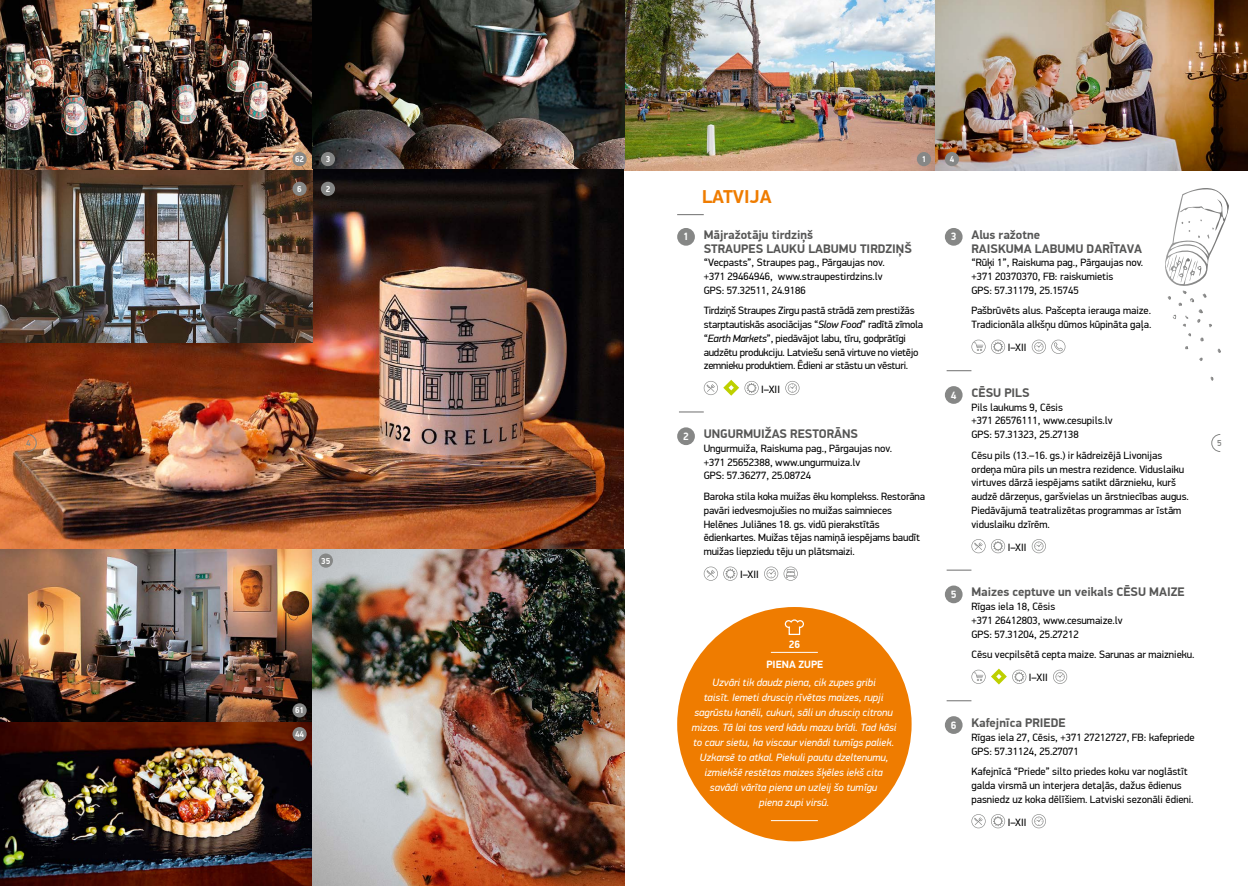
<style>
.page{position:relative;width:1248px;height:886px;background:#fff}
.page>*{position:absolute;margin:0;border:0;box-sizing:border-box;transform-origin:0 0}
.t1{font:700 18.75px "PF Din Display Pro";color:#ef7c00}
.t2{font:700 12.5px/13.8px "PF Din Display Pro";color:#565655}
.t3{font:10.62px/13.8px "PF Din Display Pro";color:#000}
.t4{font:italic 10.62px/15px "PF Din Display Pro";color:#fff;text-align:center}
.t5{font:10.62px/13.8px "PF Din Display Pro";letter-spacing:-.02em;color:#000}
.t6{font:700 10.62px "PF Din Display Pro";color:#fff}
.t7{font:500 8.75px "PF Din Display Pro";color:#868786}
.t8{font:700 8.5px "PF Din Display Pro";color:#fff}
.s1{font-style:italic}
</style>
<div class="page">
<img style="left:0;top:170px;width:623px;height:379px">
<img style="left:0;top:549px;width:312px;height:174px">
<img style="left:0;top:723px;width:312px;height:163px">
<svg style="left:679px;top:412px;width:24px;height:1px"></svg>
<svg style="left:703px;top:380px;width:55px;height:16px"></svg>
<svg style="left:785px;top:381px;width:14px;height:14px"></svg>
<svg style="left:703px;top:566px;width:34px;height:15px"></svg>
<svg style="left:764px;top:566px;width:33px;height:15px"></svg>
<div style="left:677px;top:228px;width:17px;height:18px;background:#868786;border-radius:50%"></div>
<div style="left:677px;top:427px;width:17px;height:18px;background:#868786;border-radius:50%"></div>
<svg style="left:946px;top:370px;width:25px;height:1px"></svg>
<svg style="left:946px;top:570px;width:25px;height:1px"></svg>
<svg style="left:946px;top:700px;width:25px;height:1px"></svg>
<svg style="left:971px;top:340px;width:34px;height:14px"></svg>
<svg style="left:1031px;top:340px;width:14px;height:14px"></svg>
<svg style="left:1051px;top:340px;width:14px;height:14px"></svg>
<svg style="left:971px;top:539px;width:34px;height:14px"></svg>
<svg style="left:1031px;top:539px;width:14px;height:14px"></svg>
<svg style="left:971px;top:668px;width:35px;height:16px"></svg>
<svg style="left:1012px;top:670px;width:14px;height:14px"></svg>
<svg style="left:1053px;top:670px;width:14px;height:14px"></svg>
<svg style="left:971px;top:814px;width:34px;height:14px"></svg>
<svg style="left:1031px;top:814px;width:14px;height:14px"></svg>
<div style="left:944px;top:228px;width:18px;height:18px;background:#868786;border-radius:50%"></div>
<div style="left:944px;top:386px;width:18px;height:18px;background:#868786;border-radius:50%"></div>
<div style="left:944px;top:585px;width:18px;height:18px;background:#868786;border-radius:50%"></div>
<div style="left:944px;top:716px;width:18px;height:18px;background:#868786;border-radius:50%"></div>
<img style="left:312px;top:0;width:623px;height:170px">
<img style="left:935px;top:0;width:312px;height:170px">
<img style="left:0;top:169px;width:312px;height:174px">
<img style="left:0;top:0;width:312px;height:169px">
<img style="left:312px;top:549px;width:312px;height:337px">
<img style="left:312px;top:0;width:312px;height:169px">
<svg style="left:677px;top:214px;width:26px;height:1px"></svg>
<div style="left:677px;top:607px;width:234px;height:234px;background:#ef7c00;border-radius:50%"></div>
<hr style="left:770px;top:820px;width:47px;height:1px;background:#fff">
<hr style="left:770px;top:652px;width:47px;height:1px;background:#fff">
<svg style="left:784px;top:619px;width:20px;height:16px"></svg>
<svg style="left:1165px;top:188px;width:64px;height:139px"></svg>
<div style="left:916px;top:152px;width:14px;height:14px;background:#868786;border-radius:50%"></div>
<div style="left:321px;top:152px;width:14px;height:14px;background:#868786;border-radius:50%"></div>
<div style="left:292px;top:152px;width:14px;height:14px;background:#868786;border-radius:50%"></div>
<div style="left:292px;top:182px;width:14px;height:14px;background:#868786;border-radius:50%"></div>
<div style="left:292px;top:703px;width:14px;height:14px;background:#868786;border-radius:50%"></div>
<div style="left:319px;top:553px;width:14px;height:15px;background:#868786;border-radius:50%"></div>
<div style="left:292px;top:727px;width:14px;height:14px;background:#868786;border-radius:50%"></div>
<div style="left:321px;top:182px;width:14px;height:14px;background:#868786;border-radius:50%"></div>
<div style="left:944px;top:152px;width:14px;height:14px;background:#868786;border-radius:50%"></div>
<svg style="left:1211px;top:434px;width:9px;height:18px"></svg>
<svg style="left:27px;top:434px;width:10px;height:18px"></svg>
<p class="t8" style="left:295px;top:154px;width:11px">62</p>
<p class="t8" style="left:325px;top:154px;width:6px">3</p>
<p class="t8" style="left:921px;top:154px;width:6px">1</p>
<p class="t8" style="left:297px;top:184px;width:6px">6</p>
<p class="t8" style="left:325px;top:184px;width:6px">2</p>
<h1 class="t1" style="left:702px;top:185px;width:71px">LATVIJA</h1>
<p class="t8" style="left:949px;top:154px;width:6px">4</p>
<p class="t2" style="left:703px;top:228px;width:209px">Mājražotāju tirdziņš<br>STRAUPES LAUKU LABUMU TIRDZIŅŠ</p>
<p class="t3" style="left:703px;top:256px;width:182px">“Vecpasts”, Straupes pag., Pārgaujas nov. +371 29464946, www.straupestirdzins.lv<br>GPS: 57.32511, 24.9186</p>
<p class="t5" style="left:703px;top:304px;width:221px">Tirdziņš Straupes Zirgu pastā strādā zem prestižās starptautiskās asociācijas “<span class="s1">Slow Food</span>” radītā zīmola “<span class="s1">Earth Markets</span>”, piedāvājot labu, tīru, godprātīgi audzētu produkciju. Latviešu senā virtuve no vietējo zemnieku produktiem. Ēdieni ar stāstu un vēsturi.</p>
<p class="t3" style="left:761px;top:382px;width:20px">I–XII</p>
<p class="t2" style="left:703px;top:427px;width:156px">UNGURMUIŽAS RESTORĀNS</p>
<p class="t3" style="left:703px;top:442px;width:190px">Ungurmuiža, Raiskuma pag., Pārgaujas nov. +371 25652388, www.ungurmuiza.lv<br>GPS: 57.36277, 25.08724</p>
<p class="t3" style="left:703px;top:490px;width:223px">Baroka stila koka muižas ēku komplekss. Restorāna pavāri iedvesmojušies no muižas saimnieces Helēnes Juliānes 18. gs. vidū pierakstītās ēdienkartes. Muižas tējas namiņā iespējams baudīt muižas liepziedu tēju un plātsmaizi.</p>
<p class="t3" style="left:740px;top:568px;width:20px">I–XII</p>
<p class="t2" style="left:971px;top:228px;width:172px">Alus ražotne<br>RAISKUMA LABUMU DARĪTAVA</p>
<p class="t3" style="left:971px;top:256px;width:173px">“Rūķi 1”, Raiskuma pag., Pārgaujas nov. +371 20370370, FB: raiskumietis<br>GPS: 57.31179, 25.15745</p>
<p class="t3" style="left:971px;top:304px;width:181px">Pašbrūvēts alus. Pašcepta ierauga maize.<br>Tradicionāla alkšņu dūmos kūpināta gaļa.</p>
<p class="t3" style="left:1007px;top:341px;width:20px">I–XII</p>
<p class="t2" style="left:971px;top:386px;width:60px">CĒSU PILS</p>
<p class="t3" style="left:971px;top:400px;width:143px">Pils laukums 9, Cēsis<br>+371 26576111, www.cesupils.lv<br>GPS: 57.31323, 25.27138</p>
<p class="t3" style="left:971px;top:448px;width:219px">Cēsu pils (13.–16. gs.) ir kādreizējā Livonijas ordeņa mūra pils un mestra rezidence. Viduslaiku virtuves dārzā iespējams satikt dārznieku, kurš audzē dārzeņus, garšvielas un ārstniecības augus.<br>Piedāvājumā teatralizētas programmas ar īstām viduslaiku dzīrēm.</p>
<p class="t3" style="left:1007px;top:540px;width:20px">I–XII</p>
<p class="t2" style="left:971px;top:585px;width:215px">Maizes ceptuve un veikals CĒSU MAIZE</p>
<p class="t3" style="left:971px;top:600px;width:153px">Rīgas iela 18, Cēsis<br>+371 26412803, www.cesumaize.lv<br>GPS: 57.31204, 25.27212</p>
<p class="t3" style="left:1028px;top:643px;width:167px;line-height:23.1px;text-indent:-57px">Cēsu vecpilsētā cepta maize. Sarunas ar maiznieku.<br>I–XII</p>
<p class="t2" style="left:971px;top:716px;width:96px">Kafejnīca PRIEDE</p>
<p class="t3" style="left:971px;top:730px;width:224px">Rīgas iela 27, Cēsis, +371 27212727, FB: kafepriede<br>GPS: 57.31124, 25.27071</p>
<p class="t3" style="left:971px;top:765px;width:223px">Kafejnīcā “Priede” silto priedes koku var noglāstīt galda virsmā un interjera detaļās, dažus ēdienus pasniedz uz koka dēlīšiem. Latviski sezonāli ēdieni.</p>
<p class="t3" style="left:1007px;top:815px;width:20px">I–XII</p>
<p class="t6" style="left:950px;top:230px;width:7px">3</p>
<p class="t6" style="left:683px;top:230px;width:7px">1</p>
<p class="t6" style="left:950px;top:388px;width:7px">4</p>
<p class="t6" style="left:683px;top:430px;width:7px">2</p>
<p class="t7" style="left:26px;top:438px;width:6px">4</p>
<p class="t7" style="left:1217px;top:438px;width:6px">5</p>
<p class="t8" style="left:321px;top:555px;width:11px">35</p>
<p class="t6" style="left:950px;top:588px;width:7px">5</p>
<p class="t6" style="left:788px;top:638px;width:13px">26</p>
<p class="t6" style="left:766px;top:657px;width:58px">PIENA ZUPE</p>
<p class="t4" style="left:691px;top:675px;width:206px">Uzvāri tik daudz piena, cik zupes gribi<br>taisīt. Iemeti drusciņ rīvētas maizes, rupji sagrūstu kanēli, cukuri, sāli un drusciņ citronu mizas. Tā lai tas verd kādu mazu brīdi. Tad kāsi to caur sietu, ka viscaur vienādi tumīgs paliek.<br>Uzkarsē to atkal. Piekuli pautu dzeltenumu, izmiekšē restētas maizes šķēles iekš cita savādi vārīta piena un uzleij šo tumīgu<br>piena zupi virsū.</p>
<p class="t8" style="left:295px;top:705px;width:11px">61</p>
<p class="t6" style="left:950px;top:718px;width:7px">6</p>
<p class="t8" style="left:295px;top:729px;width:11px">44</p>
</div>
